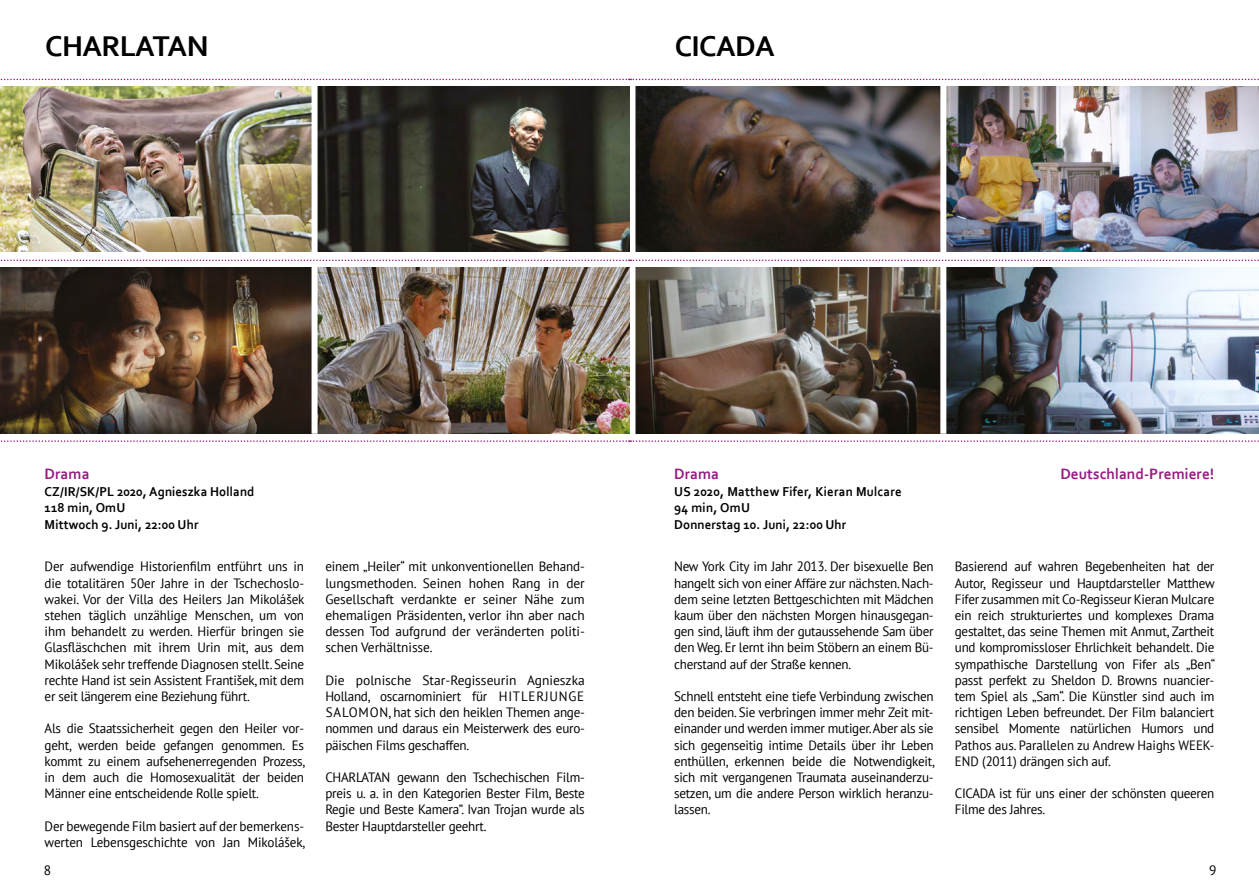
<style>
.page{position:relative;width:1259px;height:893px;background:#fff}
.page>*{position:absolute;margin:0;border:0;box-sizing:border-box;transform-origin:0 0}
.t1{font:700 30px "Corbel";letter-spacing:-.02em;color:#000}
.t2{font:700 15.75px "Corbel";letter-spacing:.005em;color:#951b81}
.t3{font:13.65px "PT Sans";letter-spacing:-.01em;color:#000;scale:.96 1}
.t4{font:13.5px/16.2px "PT Sans";letter-spacing:-.02em;color:#000;text-align:justify}
.t5{font:700 13.5px/16.5px "Corbel";letter-spacing:.01em;color:#000;scale:.95 1}
.t6{font:13.5px/16.2px "PT Sans";color:#000}
.s1{font-size:13.5px}
</style>
<div class="page">
<img style="left:946px;top:267px;width:313px;height:167px">
<svg style="left:635px;top:267px;width:305px;height:167px"></svg>
<img style="left:946px;top:86px;width:313px;height:166px">
<svg style="left:635px;top:86px;width:305px;height:166px"></svg>
<img style="left:317px;top:267px;width:312px;height:167px">
<img style="left:0;top:267px;width:311px;height:167px">
<svg style="left:317px;top:86px;width:312px;height:166px"></svg>
<img style="left:0;top:86px;width:311px;height:166px">
<svg style="left:0;top:79px;width:1259px;height:1px"></svg>
<svg style="left:0;top:260px;width:1259px;height:1px"></svg>
<svg style="left:0;top:440px;width:1259px;height:2px"></svg>
<h1 class="t1" style="left:45px;top:28px;width:165px">Charlatan</h1>
<h1 class="t1" style="left:675px;top:28px;width:44px">CICADA</h1>
<p class="t2" style="left:45px;top:464px;width:46px">Drama</p>
<p class="t5" style="left:45px;top:483px;width:222px">CZ/I R/SK/PL 2020, Agnieszka H olland<br>118 min, OmU<br>Mittwoch 9. Juni, 22:00 Uhr</p>
<p class="t4" style="left:45px;top:558px;width:261px">Der aufwendige Historienfilm entführt uns in die totalitären 50er Jahre in der Tschechoslo&shy;wakei. Vor der Villa des Heilers Jan Mikolášek stehen täglich unzählige Menschen, um von ihm behandelt zu werden. Hierfür bringen sie Glasfläschchen mit ihrem Urin mit, aus dem Mikolášek sehr treffende Diagnosen stellt. Seine rechte Hand ist sein Assistent František, mit dem er seit längerem eine Beziehung führt.</p>
<p class="t4" style="left:45px;top:720px;width:262px">Als die Staatssicherheit gegen den Heiler vor&shy;geht, werden beide gefangen genommen. Es kommt zu einem aufsehenerregenden Prozess, in dem auch die Homosexualität der beiden Männer eine entscheidende Rolle spielt.</p>
<p class="t3" style="left:45px;top:817px;width:272px">Der bewegende Film basiert auf der <span class="s1">bemerkens-</span></p>
<p class="t4" style="left:45px;top:834px;width:262px">werten Lebensgeschichte von Jan Mikolášek,</p>
<p class="t4" style="left:325px;top:558px;width:261px">einem „Heiler“ mit unkonventionellen Behand&shy;lungsmethoden. Seinen hohen Rang in der Gesellschaft verdankte er seiner Nähe zum ehemaligen Präsidenten, verlor ihn aber nach dessen Tod aufgrund der veränderten politi&shy;schen Verhältnisse.</p>
<p class="t6" style="left:325px;top:672px;width:261px">Die polnische Star-Regisseurin Agnieszka<br>Holland, oscarnominiert für Hitlerjunge<br>Salomon</p>
<p class="t4" style="left:325px;top:704px;width:261px;text-indent:63px">, hat sich den heiklen Themen ange&shy;nommen und daraus ein Meisterwerk des euro&shy;päischen Films geschaffen.</p>
<p class="t4" style="left:325px;top:769px;width:261px">CHARLATAN gewann den Tschechischen Film&shy;preis u. a. in den Kategorien Bester Film, Beste Regie und Beste Kamera”. Ivan Trojan wurde als Bester Hauptdarsteller geehrt.</p>
<p class="t2" style="left:674px;top:464px;width:46px">Drama</p>
<p class="t5" style="left:674px;top:483px;width:241px">US 2020, Matthew Fifer, Kieran Mulcare<br>94 min, OmU<br>Donnerstag 10. Juni, 22:00 Uhr</p>
<p class="t4" style="left:674px;top:558px;width:261px">New York City im Jahr 2013. Der bisexuelle Ben hangelt sich von einer Affäre zur nächsten. Nach&shy;dem seine letzten Bettgeschichten mit Mädchen kaum über den nächsten Morgen hinausgegan&shy;gen sind, läuft ihm der gutaussehende Sam über den Weg. Er lernt ihn beim Stöbern an einem Bü&shy;cherstand auf der Straße kennen.</p>
<p class="t4" style="left:674px;top:688px;width:262px">Schnell entsteht eine tiefe Verbindung zwischen den beiden. Sie verbringen immer mehr Zeit mit&shy;einander und werden immer mutiger. Aber als sie sich gegenseitig intime Details über ihr Leben enthüllen, erkennen beide die Notwendigkeit, sich mit vergangenen Traumata auseinanderzu&shy;setzen, um die andere Person wirklich heranzu&shy;lassen.</p>
<p class="t2" style="left:1060px;top:464px;width:155px">Deutschland-Premiere!</p>
<p class="t4" style="left:955px;top:558px;width:262px">Basierend auf wahren Begebenheiten hat der Autor, Regisseur und Hauptdarsteller Matthew Fifer zusammen mit Co-Regisseur Kieran Mulcare ein reich strukturiertes und komplexes Drama gestaltet, das seine Themen mit Anmut, Zartheit und kompromissloser Ehrlichkeit behandelt. Die sympathische Darstellung von Fifer als „Ben“ passt perfekt zu Sheldon D. Browns nuancier&shy;tem Spiel als „Sam“. Die Künstler sind auch im richtigen Leben befreundet. Der Film balanciert sensibel Momente natürlichen Humors und Pathos aus. Parallelen zu Andrew Haighs WEEK-END (2011) drängen sich auf.</p>
<p class="t4" style="left:955px;top:785px;width:261px">CICADA ist für uns einer der schönsten queeren<br>Filme des Jahres.</p>
<p class="t4" style="left:44px;top:862px;width:9px">8</p>
<p class="t4" style="left:1209px;top:862px;width:9px">9</p>
</div>
